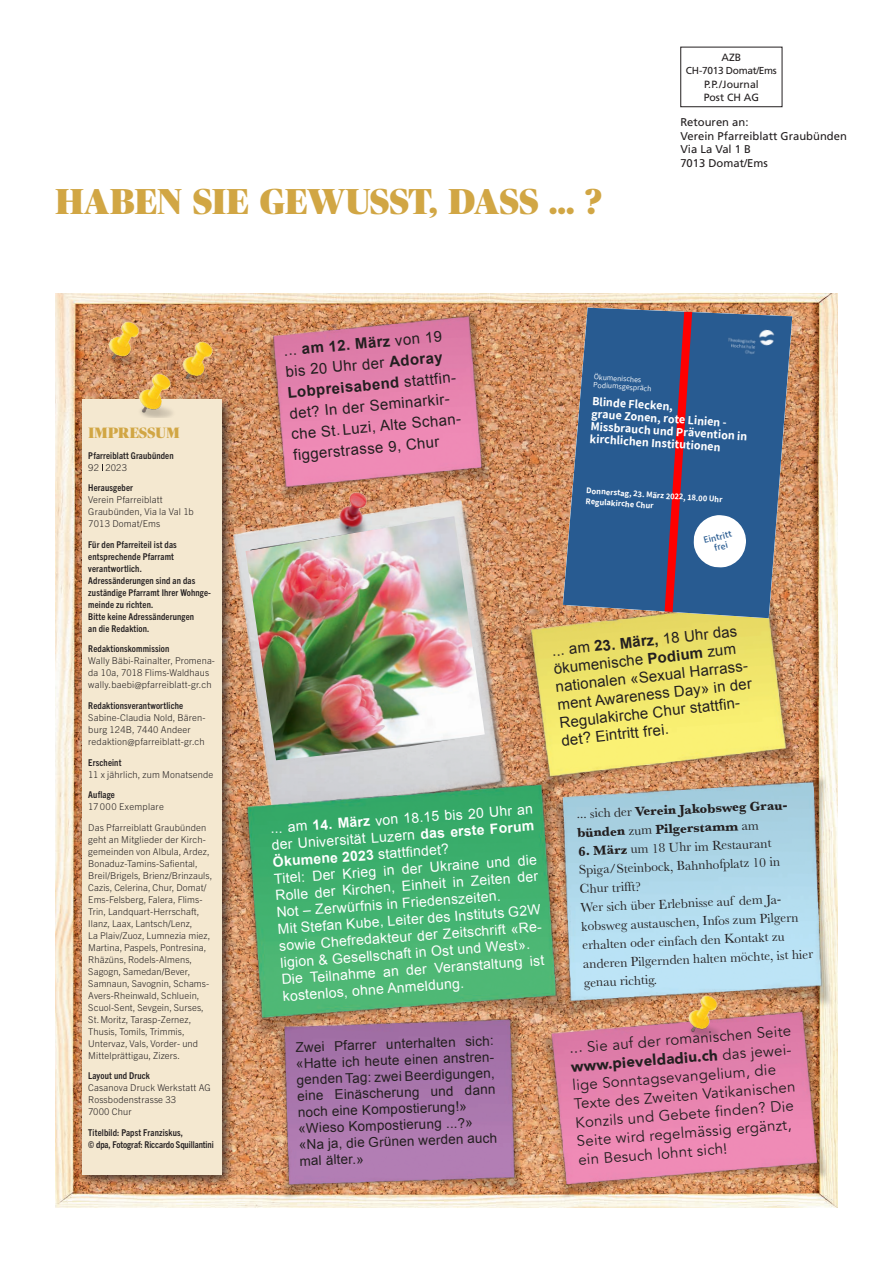
<style>
.page{position:relative;width:893px;height:1263px;background:#fff}
.page>*{position:absolute;margin:0;border:0;box-sizing:border-box;transform-origin:0 0}
.t1{font:900 36px "Publico Banner";letter-spacing:.015em;color:#d1a644}
.t2{font:15px/21px "Arial";color:#231f20}
.t3{font:15px/18.8px "Avenir";color:#231f20}
.t4{font:900 15px "Publico Banner";letter-spacing:.025em;color:#d1a644}
.t5{font:14.1px/16.8px "Arial";color:#fff}
.t6{font:13.5px/18.6px "Baskerville";color:#231f20}
.t7{font:13.5px/16.2px "Arial";color:#231f20}
.t8{font:700 13.5px/18.5px "Baskerville";color:#231f20}
.t9{font:700 12px/24.8px "Assistant";color:#fff}
.t10{font:11.25px/13.5px "Frutiger LT Std";color:#231f20}
.t11{font:10.5px/13.5px "Frutiger LT Std";color:#231f20}
.t12{font:10.2px "Frutiger LT Std";letter-spacing:-.03em;color:#231f20}
.t13{font:600 9.45px/10.1px "Assistant";color:#285b91;text-align:center}
.t14{font:300 9.3px/12px "Trade Gothic Next LT Pro";letter-spacing:.01em;color:#231f20}
.t15{font:700 condensed 9.3px/12px "Trade Gothic Next LT Pro";letter-spacing:.015em;color:#231f20}
.t16{font:700 condensed 9.3px/12px "Trade Gothic Next LT Pro";letter-spacing:-.005em;color:#231f20}
.t17{font:700 8.4px "Assistant";color:#fff}
.t18{font:7.8px/7.9px "Assistant";color:#fff}
.s1{font-weight:700}
.s2{font-weight:400}
.s3{font-weight:900}
</style>
<div class="page">
<img style="left:55px;top:293px;width:783px;height:915px">
<img style="left:235px;top:479px;width:328px;height:297px">
<div style="left:77px;top:394px;width:158px;height:794px;background:#231f20;opacity:.75"></div>
<div style="left:82px;top:399px;width:139px;height:776px;background:#f4e8d0"></div>
<img style="left:132px;top:369px;width:45px;height:49px">
<img style="left:252px;top:1047px;width:289px;height:161px">
<img style="left:577px;top:760px;width:261px;height:245px">
<div style="left:680px;top:47px;width:102px;height:60px;border:1px solid #231f20"></div>
<img style="left:221px;top:776px;width:356px;height:271px">
<img style="left:500px;top:584px;width:310px;height:216px">
<img style="left:101px;top:318px;width:53px;height:52px">
<img style="left:270px;top:308px;width:232px;height:194px">
<img style="left:175px;top:337px;width:40px;height:46px">
<svg style="left:563px;top:308px;width:229px;height:310px;background:#4a6688"></svg>
<img style="left:747px;top:322px;width:31px;height:37px">
<svg style="left:665px;top:312px;width:82px;height:300px;background:#50608c"></svg>
<img style="left:541px;top:1005px;width:297px;height:203px">
<img style="left:681px;top:991px;width:49px;height:51px">
<img style="left:246px;top:516px;width:239px;height:244px">
<h1 class="t1" style="left:56px;top:181px;width:548px">HABEN SIE GEWUSST, DASS … ?</h1>
<p class="t11" style="left:721px;top:50px;width:21px">AZB</p>
<p class="t12" style="left:686px;top:65px;width:92px">CH-7013 Domat/Ems</p>
<p class="t11" style="left:704px;top:77px;width:57px">P.P./Journal<br>Post CH AG</p>
<p class="t10" style="left:680px;top:116px;width:168px">Retouren an:<br>Verein Pfarreiblatt Graubünden<br>Via La Val 1 B<br>7013 Domat/Ems</p>
<h2 class="t4" style="left:88px;top:425px;width:93px">IMPRESSUM</h2>
<p class="t15" style="left:88px;top:449px;width:87px">Pfarreiblatt Graubünden</p>
<p class="t14" style="left:88px;top:461px;width:40px">92 2023</p>
<p class="t15" style="left:88px;top:481px;width:46px">Herausgeber</p>
<p class="t14" style="left:88px;top:493px;width:107px">Verein Pfarreiblatt<br>Graubünden, Via la Val 1b<br>7013 Domat/Ems</p>
<p class="t15" style="left:88px;top:538px;width:124px">Für den Pfarreiteil ist das entsprechende Pfarramt verantwortlich.<br>Adressänderungen sind an das zuständige Pfarramt Ihrer Wohnge&shy;meinde zu richten.<br>Bitte keine Adressänderungen<br>an die Redaktion.</p>
<p class="t15" style="left:88px;top:642px;width:83px">Redaktionskommission</p>
<p class="t14" style="left:88px;top:654px;width:128px">Wally Bäbi-Rainalter, Promena&shy;da 10a, 7018 Flims-Waldhaus wally.baebi@pfarreiblatt-gr.ch</p>
<p class="t15" style="left:88px;top:699px;width:96px">Redaktionsverantwortliche</p>
<p class="t14" style="left:88px;top:711px;width:119px">Sabine-Claudia Nold, Bären&shy;burg 124B, 7440 Andeer redaktion@pfarreiblatt-gr.ch</p>
<p class="t15" style="left:88px;top:755px;width:35px">Erscheint</p>
<p class="t14" style="left:88px;top:767px;width:127px">11 x jährlich, zum Monatsende</p>
<p class="t15" style="left:88px;top:788px;width:28px">Auflage</p>
<p class="t14" style="left:88px;top:800px;width:77px">17 000 Exemplare</p>
<p class="t14" style="left:88px;top:820px;width:126px">Das Pfarreiblatt Graubünden geht an Mitglieder der Kirch---- gemeinden von Albula, Ardez,<br>Bonaduz-Tamins-Safiental,<br>Breil/Brigels, Brienz/Brinzauls,<br>Cazis, Celerina, Chur, Domat/<br>Ems-Felsberg, Falera, Flims-<br>Trin, Landquart-Herrschaft,<br>Ilanz, Laax, Lantsch/Lenz,<br>La Plaiv/Zuoz, Lumnezia miez,<br>Martina, Paspels, Pontresina,<br>Rhäzüns, Rodels-Almens,<br>Sagogn, Samedan/Bever,<br>Samnaun, Savognin, Schams-<br>Avers-Rheinwald, Schluein,<br>Scuol-Sent, Sevgein, Surses,<br>St.Moritz, Tarasp-Zernez,<br>Thusis, Tomils, Trimmis,<br>Untervaz, Vals, Vorder- und<br>Mittelprättigau, Zizers.</p>
<p class="t15" style="left:88px;top:1069px;width:63px">Layout und Druck</p>
<p class="t14" style="left:88px;top:1081px;width:124px">Casanova Druck Werkstatt AG<br>Rossbodenstrasse 33<br>7000 Chur</p>
<p class="t16" style="left:88px;top:1125px;width:127px">Titelbild: Papst Franziskus,<br>© dpa, Fotograf: Riccardo Squillantini</p>
<h2 class="t2" style="left:283px;top:340px;width:174px;rotate:-5deg">... <span class="s1">am 12. März</span> von 19 bis 20 Uhr der <span class="s1">Adoray<br>Lobpreisabend</span> stattfin&shy;det? In der Seminarkir&shy;che St. Luzi, Alte Schan&shy;figgerstrasse 9, Chur</h2>
<p class="t18" style="left:594px;top:372px;width:60px;rotate:4deg">Ökumenisches<br>Podiumsgespräch</p>
<p class="t9" style="left:593px;top:388px;width:159px;rotate:4deg">Blinde Flecken,<br>Missbrauch und Prävention in</p>
<p class="t9" style="left:592px;top:400px;width:137px;rotate:4deg">graue Zonen, rote Linien - kirchlichen Institutionen</p>
<p class="t17" style="left:587px;top:484px;width:138px;rotate:4deg">Donnerstag, 23. März 2022, 18.00 Uhr</p>
<p class="t13" style="left:702px;top:535px;width:30px;rotate:-14deg">Eintritt frei</p>
<p class="t17" style="left:586px;top:495px;width:69px;rotate:4deg">Regulakirche Chur</p>
<h2 class="t2" style="left:551px;top:641px;width:197px;line-height:18px;rotate:-6deg">... am <span class="s1">23. März,</span> 18 Uhr das ökumenische <span class="s1">Podium</span> zum nationalen «Sexual Harrass&shy;ment Awareness Day» in der<br>Regulakirche Chur stattfin&shy;det? Eintritt frei.</h2>
<p class="t5" style="left:270px;top:819px;width:268px;rotate:-4deg">... am <span class="s1">14. März</span> von 18.15 bis 20 Uhr an der Universität Luzern <span class="s1">das erste Forum Ökumene 2023</span> stattfindet?<br>Titel: Der Krieg in der Ukraine und die Rolle der Kirchen, Einheit in Zeiten der Not – Zerwürfnis in Friedenszeiten.<br>Mit Stefan Kube, Leiter des Instituts G2W sowie Chefredakteur der Zeitschrift «Re&shy;ligion &amp; Gesellschaft in Ost und West».<br>Die Teilnahme an der Veranstaltung ist kostenlos, ohne Anmeldung.</p>
<h3 class="t7" style="left:295px;top:1039px;width:202px;rotate:-2deg">Zwei Pfarrer unterhalten sich: «Hatte ich heute einen anstren&shy;genden Tag: zwei Beerdigungen, eine Einäscherung und dann noch eine Kompostierung!» «Wieso Kompostierung ...?» «Na ja, die Grünen werden auch mal älter.»</h3>
<h3 class="t8" style="left:576px;top:806px;width:215px;rotate:-3deg"><span class="s2">... sich der</span> Verein Jakobsweg Grau&shy;bünden <span class="s2">zum</span> Pilgerstamm <span class="s2">am</span></h3>
<p class="t6" style="left:577px;top:843px;width:232px;rotate:-3deg"><span class="s1">6. März</span> um 18 Uhr im Restaurant<br>Spiga/Steinbock, Bahnhofplatz 10 in<br>Chur trifft?<br>Wer sich über Erlebnisse auf dem Ja&shy;kobsweg austauschen, Infos zum Pilgern erhalten oder einfach den Kontakt zu anderen Pilgernden halten möchte, ist hier genau richtig.</p>
<h2 class="t3" style="left:568px;top:1040px;width:226px;rotate:-5deg">... Sie auf der romanischen Seite <span class="s3">www.pieveldadiu.ch</span> das jewei&shy;lige Sonntagsevangelium, die<br>Texte des Zweiten Vatikanischen<br>Konzils und Gebete finden? Die<br>Seite wird regelmässig ergänzt, ein Besuch lohnt sich!</h2>
</div>
